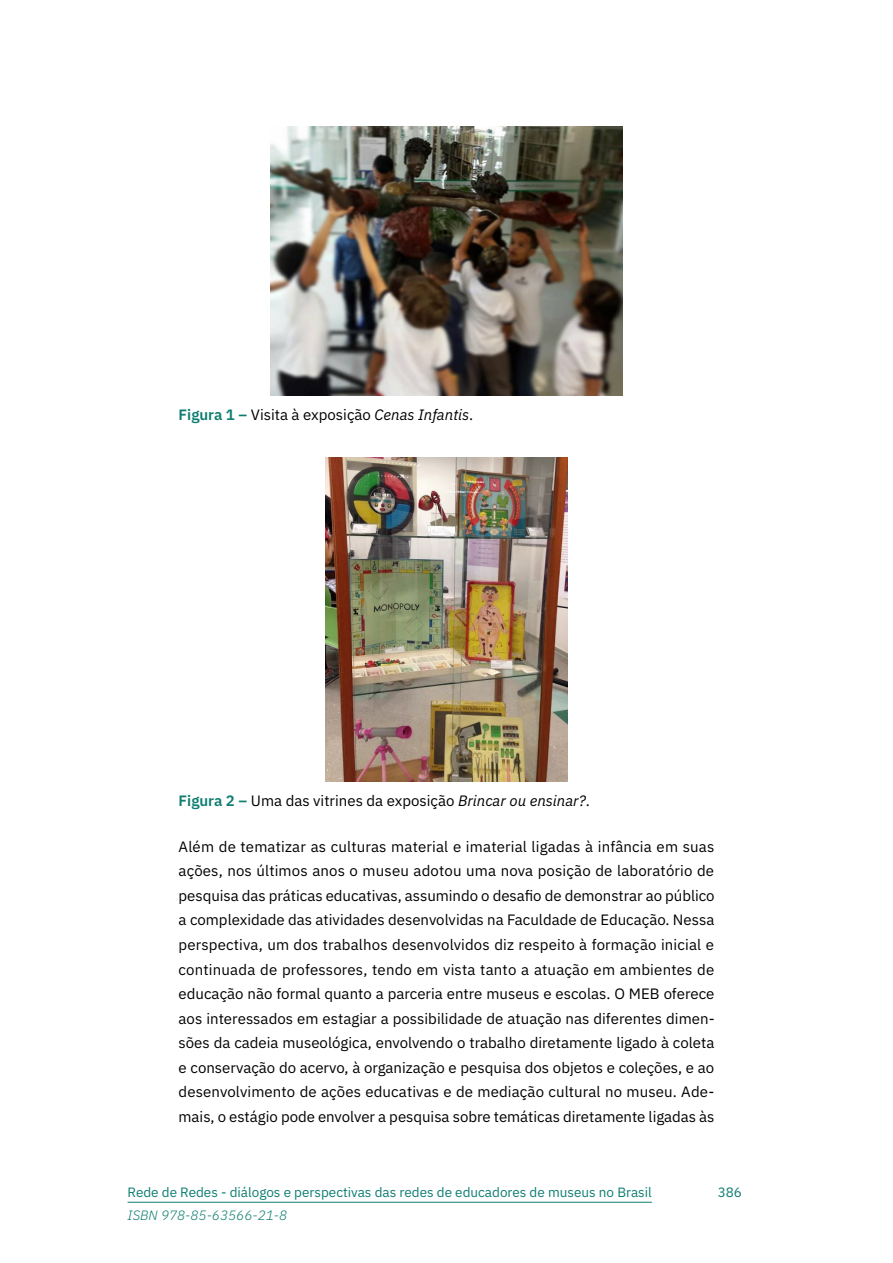
<style>
.page{position:relative;width:893px;height:1263px;background:#fff}
.page>*{position:absolute;margin:0;border:0;box-sizing:border-box;transform-origin:0 0}
.t1{font:15px/24.6px "IBM Plex Sans";color:#000;text-align:justify}
.t2{font:13.5px "IBM Plex Sans";color:#0d7d70}
.t3{font:italic 300 13.5px "IBM Plex Sans";color:#0d7d70}
.s1{font-weight:600;color:#0d7d70}
.s2{font-style:italic}
</style>
<div class="page">
<hr style="left:128px;top:1202px;width:524px;height:1px;background:#0d7d70">
<img style="left:271px;top:127px;width:351px;height:268px">
<img style="left:325px;top:457px;width:243px;height:324px">
<p class="t1" style="left:179px;top:401px;width:296px"><span class="s1">Figura 1 –</span> Visita à exposição <span class="s2">Cenas Infantis</span>.</p>
<p class="t1" style="left:179px;top:787px;width:413px"><span class="s1">Figura 2 –</span> Uma das vitrines da exposição <span class="s2">Brincar ou ensinar?</span>.</p>
<p class="t1" style="left:179px;top:833px;width:538px">Além de tematizar as culturas material e imaterial ligadas à infância em suas ações, nos últimos anos o museu adotou uma nova posição de laboratório de pesquisa das práticas educativas, assumindo o desafio de demonstrar ao público a complexidade das atividades desenvolvidas na Faculdade de Educação. Nessa perspectiva, um dos trabalhos desenvolvidos diz respeito à formação inicial e continuada de professores, tendo em vista tanto a atuação em ambientes de educação não formal quanto a parceria entre museus e escolas. O MEB oferece aos interessados em estagiar a possibilidade de atuação nas diferentes dimen&shy;sões da cadeia museológica, envolvendo o trabalho diretamente ligado à coleta e conservação do acervo, à organização e pesquisa dos objetos e coleções, e ao desenvolvimento de ações educativas e de mediação cultural no museu. Ade&shy;mais, o estágio pode envolver a pesquisa sobre temáticas diretamente ligadas às</p>
<p class="t2" style="left:128px;top:1182px;width:526px">Rede de Redes - diálogos e perspectivas das redes de educadores de museus no Brasil</p>
<p class="t3" style="left:128px;top:1205px;width:161px">ISBN 978-85-63566-21-8</p>
<p class="t2" style="left:718px;top:1182px;width:26px">386</p>
</div>
